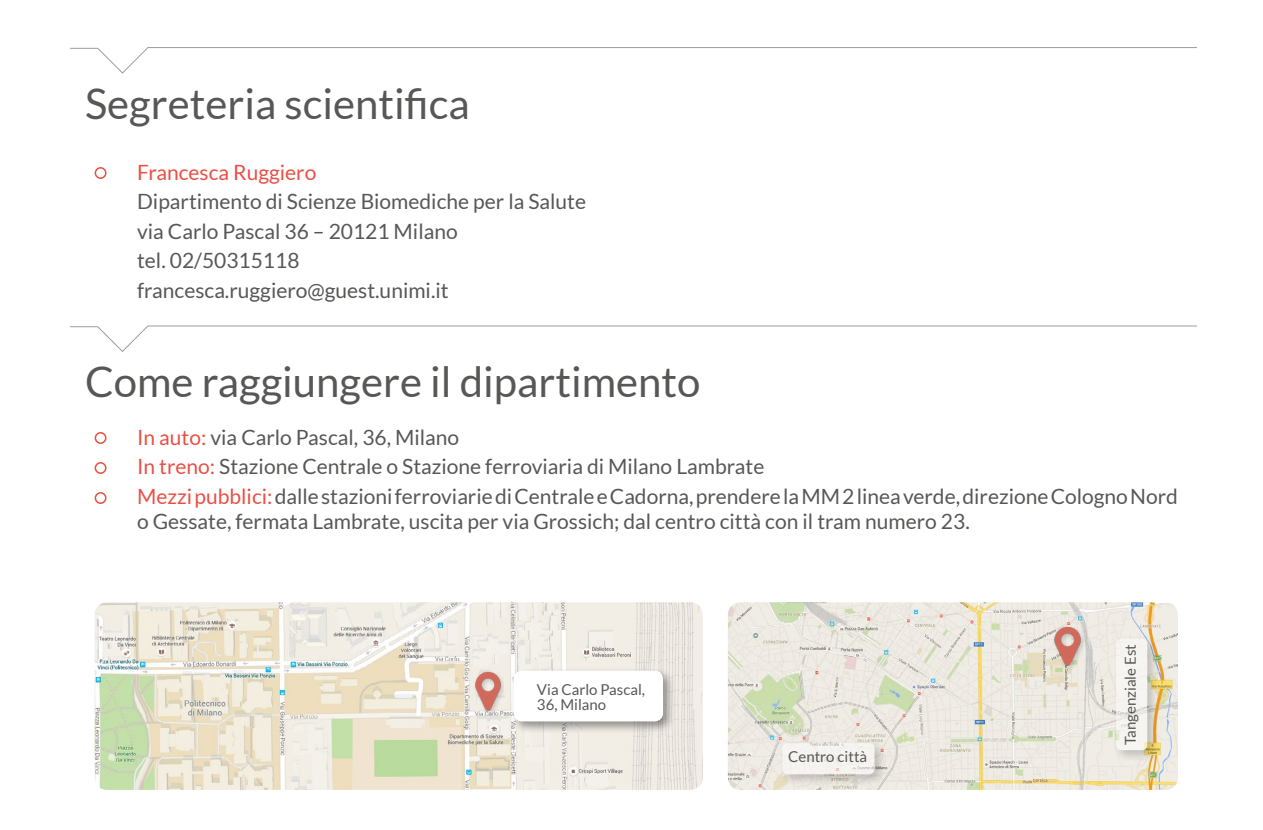
<style>
.page{position:relative;width:1263px;height:830px;background:#fff}
.page>*{position:absolute;margin:0;border:0;box-sizing:border-box;transform-origin:0 0}
.t1{font:42px "Lato";color:#575756}
.t2{font:21px/29.4px "Lato";color:#575756}
.t3{font:21px "Lato";color:#ea5045}
.t4{font:15px/15px "Lato";color:#575756}
.s1{color:#ea5045}
</style>
<div class="page">
<svg style="left:70px;top:47px;width:1127px;height:27px"></svg>
<svg style="left:70px;top:325px;width:1127px;height:27px"></svg>
<div style="left:95px;top:167px;width:12px;height:12px;border:2px solid #ea5045;border-radius:50%"></div>
<div style="left:95px;top:432px;width:12px;height:11px;border:2px solid #ea5045;border-radius:50%"></div>
<div style="left:95px;top:462px;width:12px;height:11px;border:2px solid #ea5045;border-radius:50%"></div>
<div style="left:95px;top:492px;width:12px;height:11px;border:2px solid #ea5045;border-radius:50%"></div>
<img style="left:728px;top:602px;width:450px;height:187px">
<img style="left:1050px;top:618px;width:33px;height:55px">
<img style="left:95px;top:602px;width:608px;height:187px">
<div style="left:510px;top:666px;width:165px;height:67px;background:#000;opacity:.4"></div>
<div style="left:514px;top:670px;width:149px;height:51px;background:#fff;border-radius:9px"></div>
<div style="left:778px;top:739px;width:109px;height:47px;background:#000;opacity:.4"></div>
<svg style="left:782px;top:742px;width:92px;height:32px;fill:#f5f3f0"></svg>
<div style="left:1112px;top:634px;width:48px;height:128px;background:#000;opacity:.4"></div>
<svg style="left:1116px;top:638px;width:31px;height:111px;fill:#f6f4f1"></svg>
<img style="left:471px;top:663px;width:33px;height:55px">
<h1 class="t1" style="left:85px;top:80px;width:386px">Segreteria scientifica</h1>
<p class="t3" style="left:137px;top:160px;width:181px">Francesca Ruggiero</p>
<p class="t2" style="left:137px;top:187px;width:450px">Dipartimento di Scienze Biomediche per la Salute via Carlo Pascal 36 – 20121 Milano<br>tel. 02/50315118 francesca.ruggiero@guest.unimi.it</p>
<h1 class="t1" style="left:85px;top:358px;width:617px">Come raggiungere il dipartimento</h1>
<p class="t2" style="left:137px;top:422px;width:1042px"><span class="s1">In auto:</span> via Carlo Pascal, 36, Milano<br><span class="s1">In treno:</span> Stazione Centrale o Stazione ferroviaria di Milano Lambrate<br><span class="s1">Mezzi pubblici:</span>dalle stazioni ferroviarie di Centrale e Cadorna, prendere la MM 2 linea verde, direzione Cologno Nord</p>
<p class="t2" style="left:137px;top:506px;width:834px">o Gessate, fermata Lambrate, uscita per via Grossich; dal centro città con il tram numero 23.</p>
<p class="t4" style="left:537px;top:681px;width:110px">Via Carlo Pascal,<br>36, Milano</p>
<p class="t4" style="left:788px;top:748px;width:80px">Centro città</p>
<p class="t4" style="left:1123px;top:744px;width:102px;rotate:-90deg">Tangenziale Est</p>
</div>
